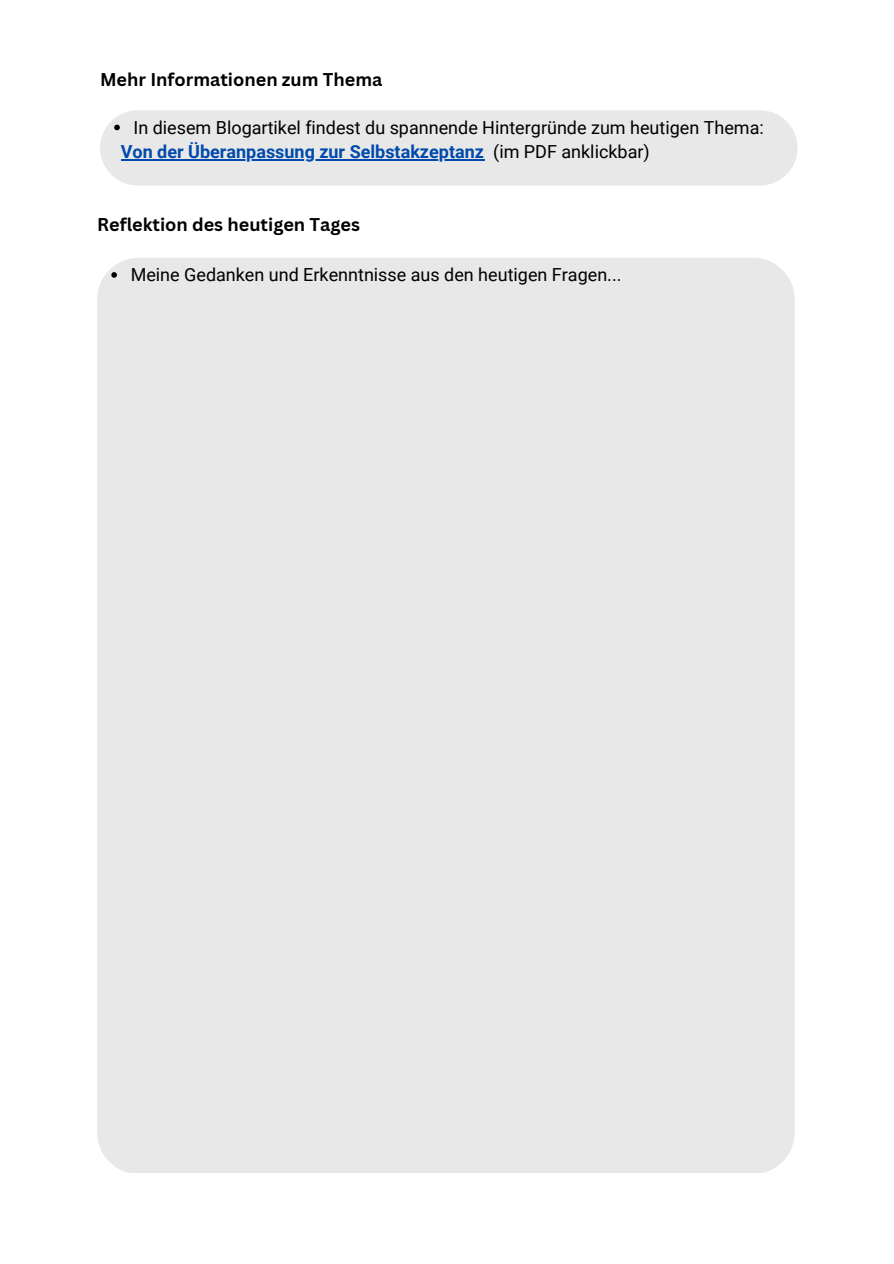
<style>
.page{position:relative;width:894px;height:1264px;background:#fff}
.page>*{position:absolute;margin:0;border:0;box-sizing:border-box;transform-origin:0 0}
.t1{font:18px "Roboto";color:#000}
.t2{font:700 18px "Roboto";color:#004aad}
.t3{font:700 18px "Canva Sans";color:#000}
.s1{font-weight:400;color:#000}
</style>
<div class="page">
<div style="left:97px;top:258px;width:697px;height:914px;background:#e9e8e9"></div>
<svg style="left:111px;top:272px;width:6px;height:6px"></svg>
<div style="left:100px;top:110px;width:697px;height:75px;background:#e9e8e9;border-radius:38px"></div>
<svg style="left:114px;top:125px;width:6px;height:5px"></svg>
<hr style="left:121px;top:159px;width:363px;height:2px;background:#004aad">
<p class="t3" style="left:100px;top:66px;width:284px">Mehr Informationen zum Thema</p>
<h1 class="t1" style="left:133px;top:117px;width:631px">In diesem Blogartikel findest du spannende Hintergründe zum heutigen Thema:</h1>
<p class="t2" style="left:121px;top:142px;width:530px">Von der Überanpassung zur Selbstakzeptanz <span class="s1">(im PDF anklickbar)</span></p>
<h1 class="t3" style="left:97px;top:212px;width:264px">Reflektion des heutigen Tages</h1>
<p class="t1" style="left:131px;top:264px;width:492px">Meine Gedanken und Erkenntnisse aus den heutigen Fragen...</p>
</div>
